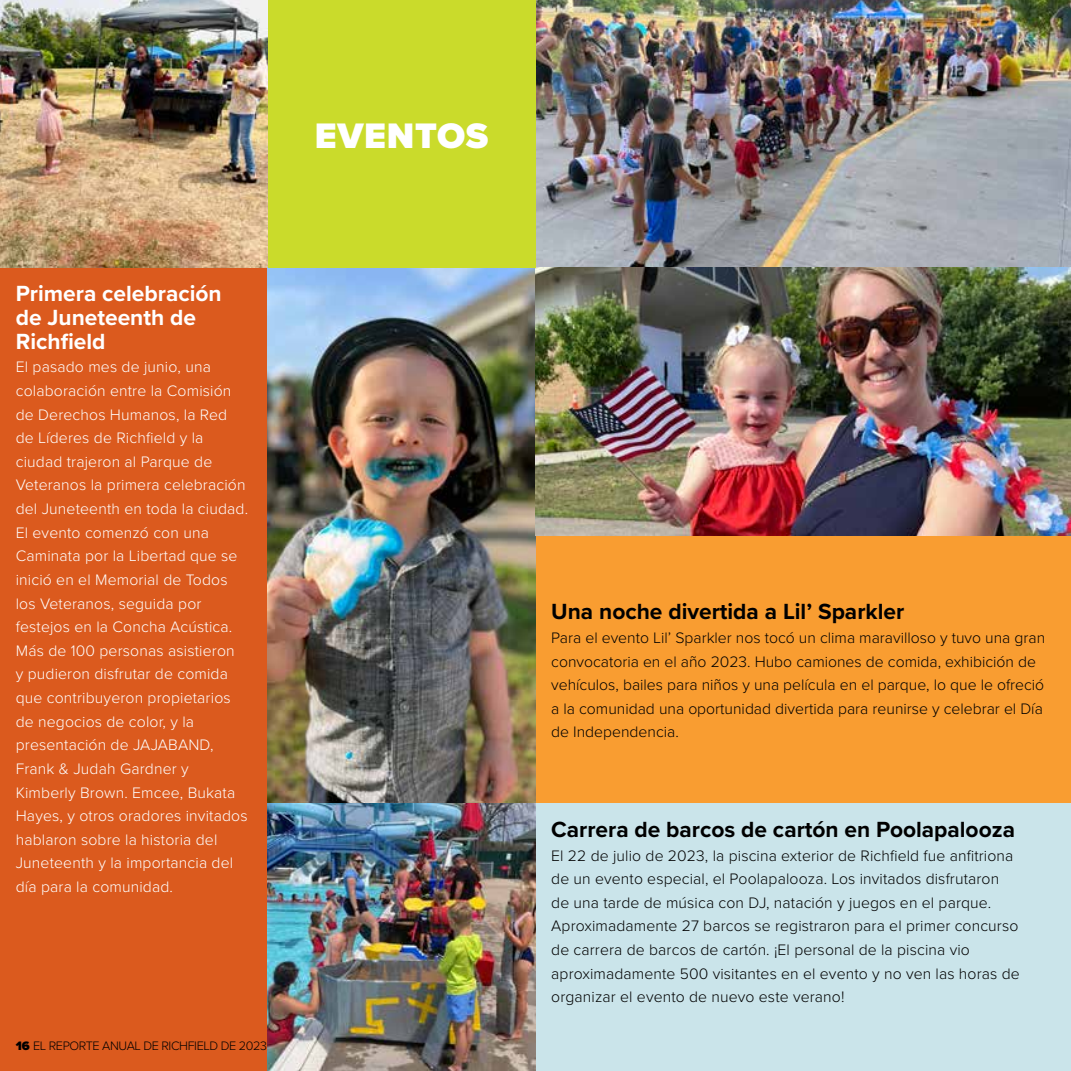
<style>
.page{position:relative;width:1071px;height:1071px;background:#fff}
.page>*{position:absolute;margin:0;border:0;box-sizing:border-box;transform-origin:0 0}
.t1{font:900 36.75px "Proxima Nova";letter-spacing:.02em;color:#fff}
.t2{font:700 22.75px "Proxima Nova";color:#000}
.t3{font:700 22.75px/23.6px "Proxima Nova";color:#fff}
.t4{font:300 15.75px/23.6px "Proxima Nova";letter-spacing:.01em;color:#000}
.t5{font:300 15.75px/23.6px "Proxima Nova";letter-spacing:.01em;color:#fff}
.t6{font:300 12.6px "Proxima Nova";letter-spacing:-.03em;color:#000}
.s1{font-weight:900}
</style>
<div class="page">
<div style="left:0;top:268px;width:268px;height:803px;background:#db5a1e"></div>
<div style="left:536px;top:536px;width:535px;height:267px;background:#f99d31"></div>
<div style="left:536px;top:803px;width:535px;height:268px;background:#cae4ea"></div>
<img style="left:0;top:0;width:268px;height:268px">
<img style="left:268px;top:268px;width:268px;height:803px">
<img style="left:536px;top:0;width:535px;height:536px">
<div style="left:268px;top:0;width:268px;height:268px;background:#cadb2b"></div>
<h2 class="t3" style="left:16px;top:282px;width:207px">Primera celebración de Juneteenth de<br>Richfield</h2>
<p class="t5" style="left:16px;top:354px;width:234px">El pasado mes de junio, una colaboración entre la Comisión de Derechos Humanos, la Red de Líderes de Richfield y la ciudad trajeron al Parque de<br>Veteranos la primera celebración del Juneteenth en toda la ciudad.<br>El evento comenzó con una<br>Caminata por la Libertad que se inició en el Memorial de Todos los Veteranos, seguida por festejos en la Concha Acústica.<br>Más de 100 personas asistieron<br>y pudieron disfrutar de comida que contribuyeron propietarios de negocios de color, y la presentación de JAJABAND,<br>Frank &amp; Judah Gardner y<br>Kimberly Brown. Emcee, Bukata<br>Hayes, y otros oradores invitados hablaron sobre la historia del<br>Juneteenth y la importancia del día para la comunidad.</p>
<h1 class="t1" style="left:315px;top:109px;width:175px">EVENTOS</h1>
<p class="t6" style="left:16px;top:1036px;width:253px"><span class="s1">16</span> EL REPORTE ANUAL DE RICHFIELD DE 2023</p>
<h2 class="t2" style="left:551px;top:595px;width:354px">Una noche divertida a Lil’ Sparkler</h2>
<p class="t4" style="left:551px;top:625px;width:495px">Para el evento Lil’ Sparkler nos tocó un clima maravilloso y tuvo una gran convocatoria en el año 2023. Hubo camiones de comida, exhibición de vehículos, bailes para niños y una película en el parque, lo que le ofreció a la comunidad una oportunidad divertida para reunirse y celebrar el Día de Independencia.</p>
<h2 class="t2" style="left:551px;top:812px;width:465px">Carrera de barcos de cartón en Poolapalooza</h2>
<p class="t4" style="left:551px;top:843px;width:470px">El 22 de julio de 2023, la piscina exterior de Richfield fue anfitriona de un evento especial, el Poolapalooza. Los invitados disfrutaron de una tarde de música con DJ, natación y juegos en el parque.<br>Aproximadamente 27 barcos se registraron para el primer concurso de carrera de barcos de cartón. ¡El personal de la piscina vio aproximadamente 500 visitantes en el evento y no ven las horas de organizar el evento de nuevo este verano!</p>
</div>
